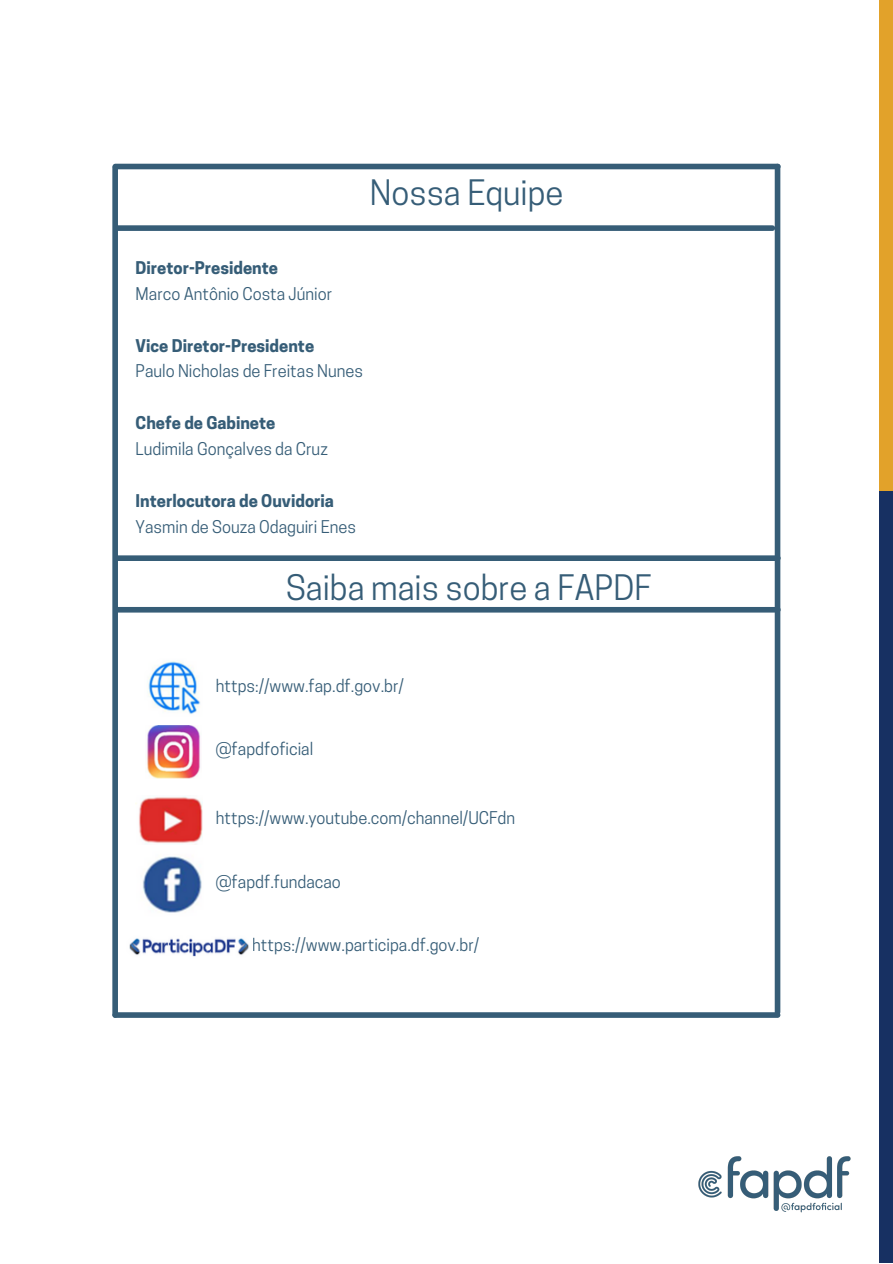
<style>
.page{position:relative;width:893px;height:1264px;background:#fff}
.page>*{position:absolute;margin:0;border:0;box-sizing:border-box;transform-origin:0 0}
.t1{font:33px "Cooper Hewitt";color:#365d77}
.t2{font:32.85px "Cooper Hewitt";color:#365d77}
.t3{font:16.5px "Cooper Hewitt";color:#365d77}
.t4{font:700 16.5px "Cooper Hewitt";color:#365d77}
</style>
<div class="page">
<div style="left:879px;top:0;width:13px;height:491px;background:#e2a22a"></div>
<div style="left:879px;top:491px;width:13px;height:771px;background:#173062"></div>
<img style="left:698px;top:1156px;width:153px;height:57px">
<div style="left:115px;top:164px;width:662px;height:5px;background:#365d77"></div>
<div style="left:112px;top:167px;width:6px;height:848px;background:#365d77"></div>
<div style="left:774px;top:166px;width:6px;height:846px;background:#365d77"></div>
<div style="left:117px;top:225px;width:655px;height:6px;background:#365d77"></div>
<div style="left:115px;top:1012px;width:662px;height:5px;background:#365d77"></div>
<div style="left:116px;top:555px;width:661px;height:6px;background:#365d77"></div>
<div style="left:116px;top:607px;width:661px;height:5px;background:#365d77"></div>
<img style="left:148px;top:661px;width:52px;height:53px">
<img style="left:147px;top:725px;width:53px;height:53px">
<img style="left:136px;top:796px;width:66px;height:48px">
<img style="left:143px;top:856px;width:59px;height:57px">
<img style="left:129px;top:938px;width:120px;height:19px">
<h2 class="t2" style="left:370px;top:180px;width:195px">Nossa Equipe</h2>
<p class="t4" style="left:136px;top:261px;width:144px">Diretor-Presidente</p>
<p class="t3" style="left:136px;top:287px;width:198px">Marco Antônio Costa Júnior</p>
<p class="t4" style="left:136px;top:339px;width:180px">Vice Diretor-Presidente</p>
<p class="t3" style="left:136px;top:365px;width:229px">Paulo Nicholas de Freitas Nunes</p>
<p class="t4" style="left:136px;top:417px;width:141px">Chefe de Gabinete</p>
<p class="t3" style="left:136px;top:442px;width:194px">Ludimila Gonçalves da Cruz</p>
<p class="t4" style="left:136px;top:494px;width:200px">Interlocutora de Ouvidoria</p>
<p class="t3" style="left:136px;top:520px;width:222px">Yasmin de Souza Odaguiri Enes</p>
<h1 class="t1" style="left:286px;top:575px;width:367px">Saiba mais sobre a FAPDF</h1>
<p class="t3" style="left:216px;top:679px;width:190px">https://www.fap.df.gov.br/</p>
<p class="t3" style="left:216px;top:742px;width:99px">@fapdfoficial</p>
<p class="t3" style="left:216px;top:811px;width:301px">https://www.youtube.com/channel/UCFdn</p>
<p class="t3" style="left:216px;top:875px;width:127px">@fapdf.fundacao</p>
<p class="t3" style="left:252px;top:939px;width:228px">https://www.participa.df.gov.br/</p>
</div>
